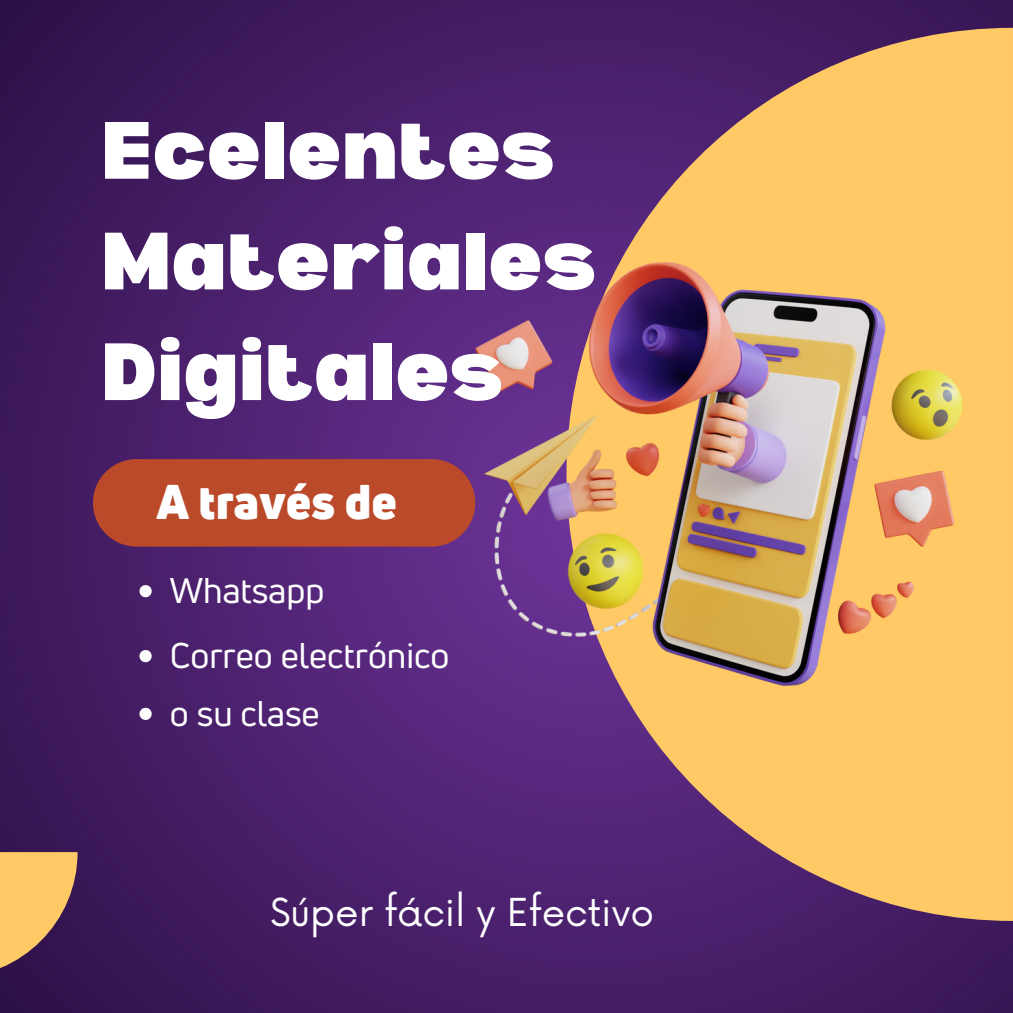
<style>
.page{position:relative;width:1013px;height:1013px;background:#fff}
.page>*{position:absolute;margin:0;border:0;box-sizing:border-box;transform-origin:0 0}
.t1{font:900 79.38px/110.6px "Bernoru";color:#fff}
.t2{font:900 47.75px "Uni Neue";color:#fff}
.t3{font:37.5px "Now";color:#fff}
.t4{font:35px "Uni Neue";color:#fff}
</style>
<div class="page">
<img style="left:0;top:0;width:1012px;height:1012px">
<svg style="left:566px;top:28px;width:446px;height:892px;background:#c39069"></svg>
<img style="left:475px;top:263px;width:487px;height:423px">
<div style="left:93px;top:459px;width:382px;height:87px;background:#ba4a2a;border-radius:44px"></div>
<svg style="left:139px;top:585px;width:13px;height:12px"></svg>
<svg style="left:0;top:852px;width:78px;height:125px;background:#bc8d5e"></svg>
<svg style="left:139px;top:650px;width:13px;height:12px"></svg>
<svg style="left:139px;top:707px;width:13px;height:13px"></svg>
<p class="t1" style="left:101px;top:92px;width:496px">Ecelentes<br>Materiales<br>Digitales</p>
<p class="t2" style="left:156px;top:469px;width:242px">A través de</p>
<h1 class="t4" style="left:170px;top:566px;width:156px">Whatsapp</h1>
<h2 class="t4" style="left:170px;top:631px;width:281px">Correo electrónico</h2>
<p class="t4" style="left:170px;top:688px;width:151px">o su clase</p>
<p class="t3" style="left:270px;top:891px;width:385px">Súper fácil y Efectivo</p>
</div>
